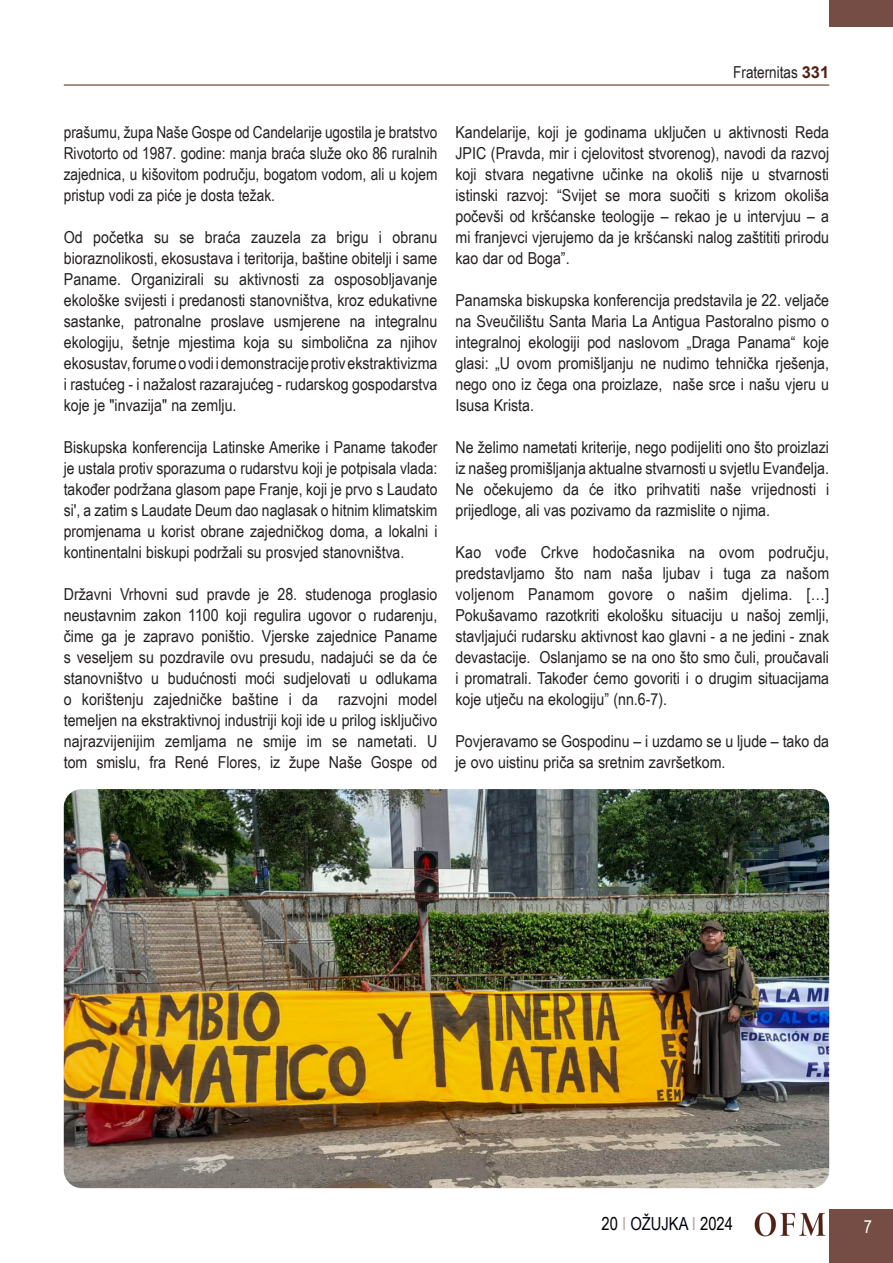
<style>
.page{position:relative;width:893px;height:1263px;background:#fff}
.page>*{position:absolute;margin:0;border:0;box-sizing:border-box;transform-origin:0 0}
.t1{font:18px "Arial Narrow";color:#000}
.t2{font:18px "Arial Narrow";color:#fff}
.Titolo{font:16.5px/21px "Arial Narrow";color:#231f20;text-align:justify;scale:1.05 1}
.Titolo-2{font:16.5px/21px "Arial Narrow";color:#231f20;text-align:justify}
.s1{font-family:"Arial";font-weight:700;color:#542015}
.s2{color:#bba6a1}
.s3{color:#000214}
</style>
<div class="page">
<div style="left:829px;top:1209px;width:64px;height:54px;background:#764d44"></div>
<hr style="left:64px;top:85px;width:765px;height:1px;background:#542015">
<div style="left:829px;top:0;width:64px;height:27px;background:#764d44"></div>
<img style="left:755px;top:1212px;width:71px;height:24px">
<img style="left:64px;top:789px;width:765px;height:399px">
<p class="Titolo-2" style="left:733px;top:61px;width:97px">Fraternitas <span class="s1">331</span></p>
<p class="Titolo-2" style="left:64px;top:121px;width:375px">prašumu, župa Naše Gospe od Candelarije ugostila je bratstvo Rivotorto od 1987. godine: manja braća služe oko 86 ruralnih zajednica, u kišovitom području, bogatom vodom, ali u kojem pristup vodi za piće je dosta težak.</p>
<p class="Titolo" style="left:64px;top:226px;width:357px">Od početka su se braća zauzela za brigu i obranu bioraznolikosti, ekosustava i teritorija, baštine obitelji i same Paname. Organizirali su aktivnosti za osposobljavanje ekološke svijesti i predanosti stanovništva, kroz edukativne sastanke, patronalne proslave usmjerene na integralnu ekologiju, šetnje mjestima koja su simbolična za njihov ekosustav, forume o vodi i demonstracije protiv ekstraktivizma i rastućeg - i nažalost razarajućeg - rudarskog gospodarstva koje je "invazija" na zemlju.</p>
<p class="Titolo-2" style="left:64px;top:436px;width:375px">Biskupska konferencija Latinske Amerike i Paname također je ustala protiv sporazuma o rudarstvu koji je potpisala vlada: također podržana glasom pape Franje, koji je prvo s Laudato si', a zatim s Laudate Deum dao naglasak o hitnim klimatskim promjenama u korist obrane zajedničkog doma, a lokalni i kontinentalni biskupi podržali su prosvjed stanovništva.</p>
<p class="Titolo" style="left:64px;top:583px;width:357px">Državni Vrhovni sud pravde je 28. studenoga proglasio neustavnim zakon 1100 koji regulira ugovor o rudarenju, čime ga je zapravo poništio. Vjerske zajednice Paname s veseljem su pozdravile ovu presudu, nadajući se da će stanovništvo u budućnosti moći sudjelovati u odlukama o korištenju zajedničke baštine i da razvojni model temeljen na ekstraktivnoj industriji koji ide u prilog isključivo najrazvijenijim zemljama ne smije im se nametati. U tom smislu, fra René Flores, iz župe Naše Gospe od</p>
<p class="Titolo" style="left:455px;top:121px;width:357px">Kandelarije, koji je godinama uključen u aktivnosti Reda JPIC (Pravda, mir i cjelovitost stvorenog), navodi da razvoj koji stvara negativne učinke na okoliš nije u stvarnosti istinski razvoj: “Svijet se mora suočiti s krizom okoliša počevši od kršćanske teologije – rekao je u intervjuu – a mi franjevci vjerujemo da je kršćanski nalog zaštititi prirodu kao dar od Boga”.</p>
<p class="Titolo" style="left:455px;top:289px;width:357px">Panamska biskupska konferencija predstavila je 22. veljače na Sveučilištu Santa Maria La Antigua Pastoralno pismo o integralnoj ekologiji pod naslovom „Draga Panama“ koje glasi: „U ovom promišljanju ne nudimo tehnička rješenja, nego ono iz čega ona proizlaze, naše srce i našu vjeru u Isusa Krista.</p>
<p class="Titolo" style="left:455px;top:436px;width:358px">Ne želimo nametati kriterije, nego podijeliti ono što proizlazi iz našeg promišljanja aktualne stvarnosti u svjetlu Evanđelja.<br>Ne očekujemo da će itko prihvatiti naše vrijednosti i prijedloge, ali vas pozivamo da razmislite o njima.</p>
<p class="Titolo" style="left:455px;top:541px;width:357px">Kao vođe Crkve hodočasnika na ovom području, predstavljamo što nam naša ljubav i tuga za našom voljenom Panamom govore o našim djelima. […] Pokušavamo razotkriti ekološku situaciju u našoj zemlji, stavljajući rudarsku aktivnost kao glavni - a ne jedini - znak devastacije. Oslanjamo se na ono što smo čuli, proučavali i promatrali. Također ćemo govoriti i o drugim situacijama koje utječu na ekologiju” (nn.6-7).</p>
<p class="Titolo" style="left:455px;top:730px;width:357px">Povjeravamo se Gospodinu – i uzdamo se u ljude – tako da je ovo uistinu priča sa sretnim završetkom.</p>
<p class="t1" style="left:602px;top:1210px;width:133px">20 <span class="s2">I</span> <span class="s3">OŽUJKA</span> <span class="s2">I</span> 2024</p>
<p class="t2" style="left:864px;top:1213px;width:10px">7</p>
</div>
